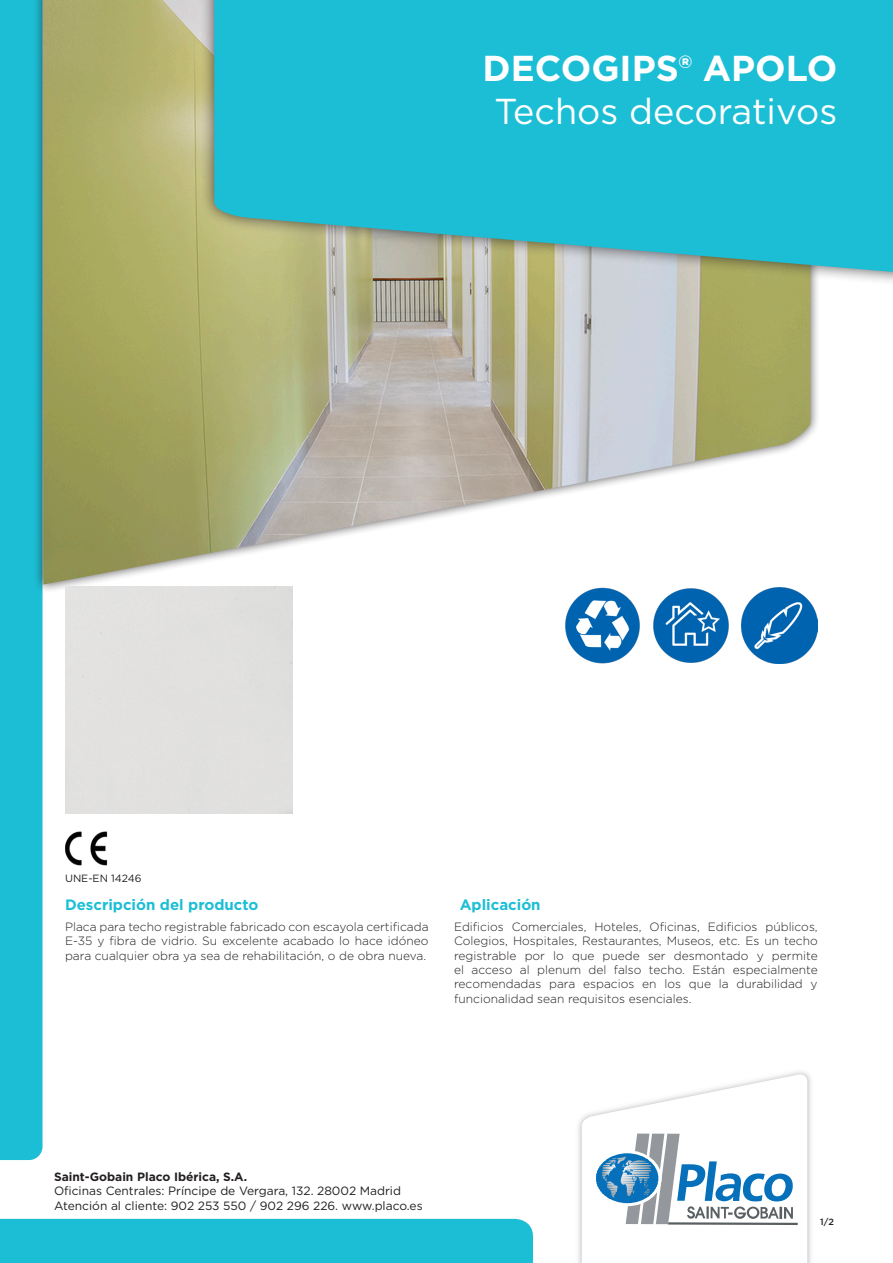
<style>
.page{position:relative;width:893px;height:1263px;background:#fff}
.page>*{position:absolute;margin:0;border:0;box-sizing:border-box;transform-origin:0 0}
.Category_description{font:36px "Gotham";color:#fff}
.Product_Name_Big{font:700 36px "Gotham";color:#fff}
.All_Titles{font:700 15px "Gotham";color:#1cbed5}
.All_Attribute_Values{font:300 12px/14.4px "Gotham";color:#231f20;text-align:justify}
.t1{font:12px/14.4px "Gotham";color:#231f20}
.t2{font:700 12px "Gotham";color:#231f20}
.GIB-Year_of_CE{font:10.5px "Gotham";color:#231f20}
.t3{font:500 9px "Gotham";color:#231f20}
</style>
<div class="page">
<div style="left:0;top:0;width:43px;height:1160px;background:#1cbed5"></div>
<div style="left:0;top:1219px;width:533px;height:44px;background:#1cbed5"></div>
<img style="left:578px;top:1072px;width:233px;height:191px">
<svg style="left:582px;top:1073px;width:225px;height:190px"></svg>
<div style="left:33px;top:0;width:788px;height:594px;background:#231f20;opacity:.75"></div>
<img style="left:43px;top:0;width:767px;height:585px">
<img style="left:564px;top:587px;width:77px;height:77px">
<img style="left:653px;top:587px;width:76px;height:76px">
<img style="left:742px;top:587px;width:75px;height:77px">
<img style="left:65px;top:831px;width:43px;height:35px">
<div style="left:200px;top:0;width:693px;height:287px;background:#231f20;opacity:.75"></div>
<svg style="left:214px;top:0;width:679px;height:273px;background:#2cbccd"></svg>
<p class="Product_Name_Big" style="left:483px;top:45px;width:356px">DECOGIPS® APOLO</p>
<p class="Category_description" style="left:495px;top:89px;width:344px">Techos decorativos</p>
<p class="GIB-Year_of_CE" style="left:65px;top:872px;width:78px">UNE-EN 14246</p>
<p class="All_Titles" style="left:65px;top:895px;width:195px">Descripción del producto</p>
<p class="All_Attribute_Values" style="left:65px;top:919px;width:365px">Placa para techo registrable fabricado con escayola certificada E-35 y fibra de vidrio. Su excelente acabado lo hace idóneo para cualquier obra ya sea de rehabilitación, o de obra nueva.</p>
<p class="All_Titles" style="left:460px;top:895px;width:82px">Aplicación</p>
<p class="All_Attribute_Values" style="left:454px;top:919px;width:365px">Edificios Comerciales, Hoteles, Oficinas, Edificios públicos, Colegios, Hospitales, Restaurantes, Museos, etc. Es un techo registrable por lo que puede ser desmontado y permite el acceso al plenum del falso techo. Están especialmente recomendadas para espacios en los que la durabilidad y funcionalidad sean requisitos esenciales.</p>
<p class="t2" style="left:54px;top:1168px;width:195px">Saint-Gobain Placo Ibérica, S.A.</p>
<p class="t1" style="left:54px;top:1183px;width:370px">Oficinas Centrales: Príncipe de Vergara, 132. 28002 Madrid<br>Atención al cliente: 902 253 550 / 902 296 226. www.placo.es</p>
<p class="t3" style="left:820px;top:1215px;width:15px">1/2</p>
</div>
